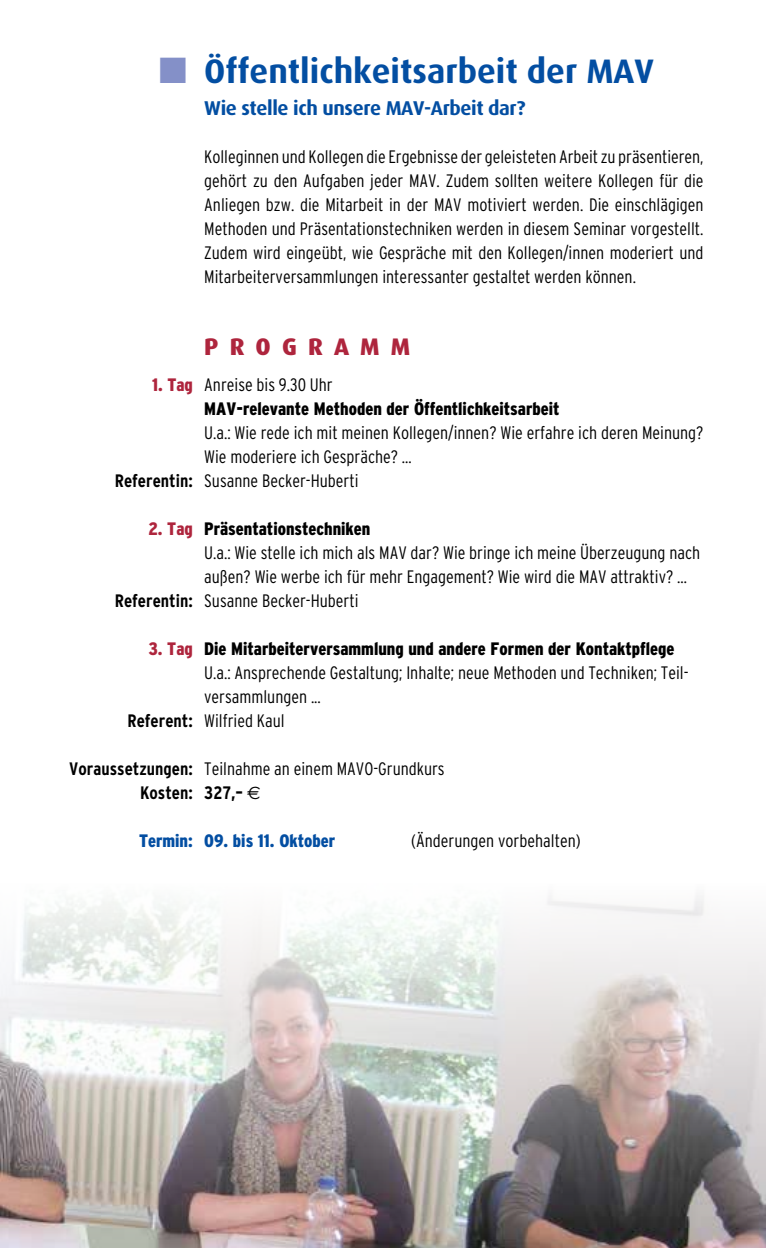
<style>
.page{position:relative;width:766px;height:1248px;background:#fff}
.page>*{position:absolute;margin:0;border:0;box-sizing:border-box;transform-origin:0 0}
.t1{font:700 34px "Dax";color:#034ea2}
.t2{font:800 24px "Dax";color:#ae253d}
.t3{font:700 20px "Dax";letter-spacing:-.02em;color:#034ea2}
.t4{font:300 condensed 18px/24px "Interstate Plus";color:#000;text-align:justify}
.t5{font:900 condensed 18px/24px "Interstate Plus";color:#000}
.t6{font:900 condensed 18px "Interstate Plus";color:#034ea2}
.t7{font:700 condensed 18px "Interstate";color:#000}
.s1{color:#ae253d}
.s2{font-weight:300}
.s3{font-family:"Interstate";font-weight:700}
.s4{font-family:"Euro Sans";font-weight:400;font-stretch:normal}
</style>
<div class="page">
<img style="left:0;top:895px;width:765px;height:352px">
<h1 class="t1" style="left:204px;top:52px;width:451px">Öffentlichkeitsarbeit der MAV</h1>
<p class="t3" style="left:204px;top:97px;width:322px">Wie stelle ich unsere MAV-Arbeit dar?</p>
<p class="t4" style="left:204px;top:144px;width:500px">Kolleginnen und Kollegen die Ergebnisse der geleisteten Arbeitzu präsentieren, gehört zu den Aufgaben jeder MAV. Zudem sollten weitere Kollegen für die Anliegen bzw. die Mitarbeit in der MAV motiviert werden. Die einschlägigen Methoden und Präsentationstechniken werden in diesem Seminar vorgestellt.<br>Zudem wird eingeübt, wie Gespräche mit den Kollegen/innen moderiert und Mitarbeiterversammlungen interessanter gestaltet werden können.</p>
<h2 class="t2" style="left:204px;top:333px;width:207px">P R O G R A M M</h2>
<p class="t5" style="left:204px;top:372px;width:357px;text-indent:-52px"><span class="s1">1. Tag</span> <span class="s2">Anreise bis 9.30 Uhr<br></span>MAV-relevante Methoden der Öffentlichkeitsarbeit</p>
<p class="t4" style="left:204px;top:420px;width:500px">U.a.: Wie rede ich mit meinen Kollegen/innen? Wie erfahre ich deren Meinung?</p>
<p class="t4" style="left:204px;top:444px;width:209px">Wie moderiere ich Gespräche? …</p>
<p class="t4" style="left:115px;top:468px;width:245px"><span class="s3">Referentin:</span> Susanne Becker-Huberti</p>
<p class="t5" style="left:148px;top:516px;width:223px"><span class="s1">2. Tag</span> Präsentationstechniken</p>
<p class="t4" style="left:204px;top:540px;width:497px">U.a.: Wie stelle ich mich als MAV dar? Wie bringe ich meine Überzeugung nach</p>
<p class="t4" style="left:204px;top:564px;width:484px">außen? Wie werbe ich für mehr Engagement? Wie wird die MAV attraktiv? …</p>
<p class="t4" style="left:115px;top:588px;width:245px"><span class="s3">Referentin:</span> Susanne Becker-Huberti</p>
<p class="t5" style="left:148px;top:636px;width:527px"><span class="s1">3. Tag</span> Die Mitarbeiterversammlung und andere Formen der Kontaktpflege</p>
<p class="t4" style="left:204px;top:660px;width:485px">U.a.: Ansprechende Gestaltung; Inhalte; neue Methoden und Techniken; Teil-</p>
<p class="t4" style="left:204px;top:684px;width:118px">versammlungen ...</p>
<p class="t4" style="left:127px;top:708px;width:159px"><span class="s3">Referent:</span> Wilfried Kaul</p>
<p class="t4" style="left:69px;top:756px;width:377px"><span class="s3">Voraussetzungen:</span> Teilnahme an einem MAVO-Grundkurs</p>
<p class="t7" style="left:140px;top:782px;width:122px">Kosten: 327,– <span class="s4">a</span></p>
<p class="t6" style="left:139px;top:830px;width:198px">Termin: 09. bis 11. Oktober</p>
<p class="t4" style="left:411px;top:828px;width:171px">(Änderungen vorbehalten)</p>
</div>
